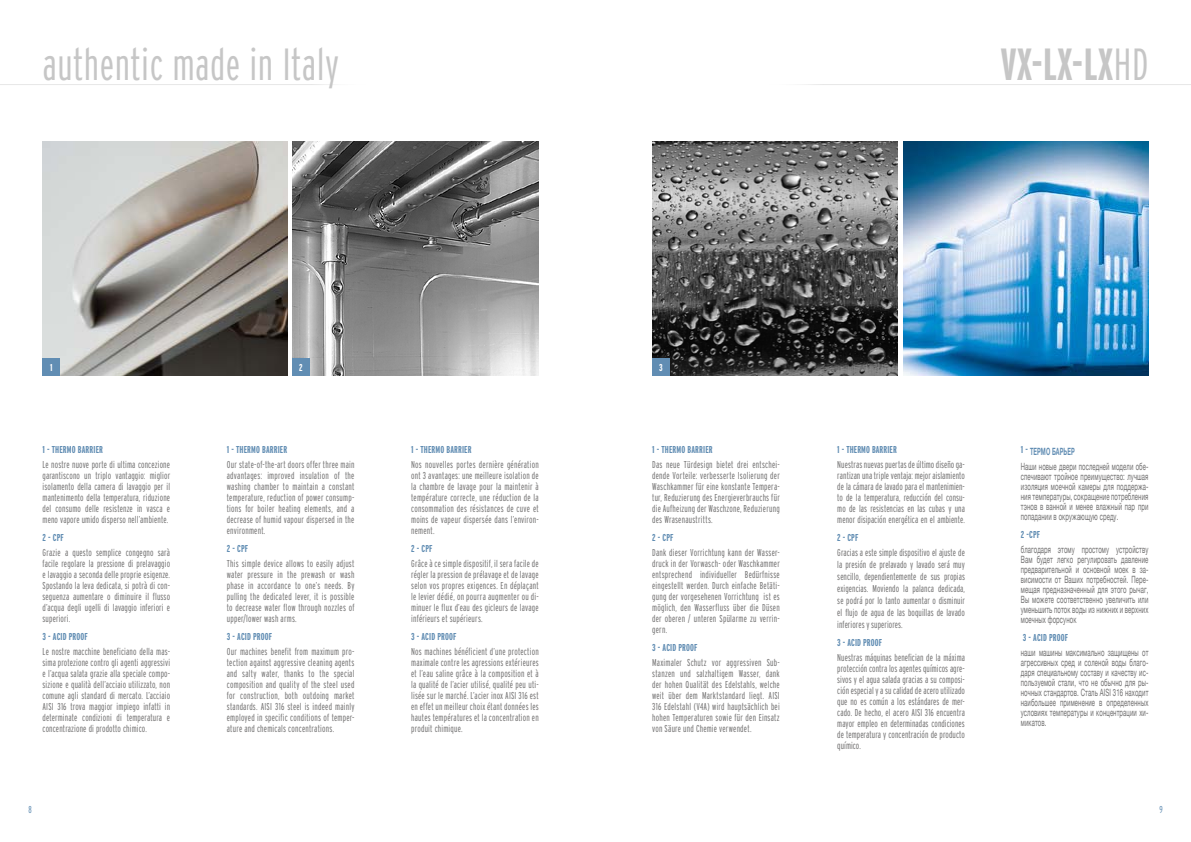
<style>
.page{position:relative;width:1191px;height:842px;background:#fff}
.page>*{position:absolute;margin:0;border:0;box-sizing:border-box;transform-origin:0 0}
.t1{font:300 extra-condensed 45px "Interstate";letter-spacing:.01em;color:#c6c6c6}
.t2{font:700 extra-condensed 45px "Interstate";color:#c6c6c6}
.t3{font:300 extra-condensed 10px/11px "Interstate";letter-spacing:.02em;color:#706f6f;text-align:justify}
.t4{font:10px/10px "Helvetica Neue";letter-spacing:.015em;color:#706f6f;text-align:justify;scale:.6 1}
.t5{font:700 extra-condensed 10px "Interstate";letter-spacing:.015em;color:#618db3}
.t6{font:700 extra-condensed 10px "Interstate";color:#fff}
.t7{font:300 extra-condensed 10px "Interstate";color:#618db3}
.s1{font-weight:300}
.s2{font-weight:700;color:#618db3}
</style>
<div class="page">
<img style="left:292px;top:142px;width:247px;height:234px">
<hr style="left:0;top:84px;width:369px;height:1px;background:#c6c6c6">
<hr style="left:765px;top:84px;width:426px;height:1px;background:#c6c6c6">
<img style="left:43px;top:142px;width:244px;height:234px">
<img style="left:652px;top:142px;width:245px;height:234px">
<div style="left:43px;top:358px;width:17px;height:18px;background:#618db3"></div>
<div style="left:652px;top:358px;width:17px;height:18px;background:#618db3"></div>
<div style="left:292px;top:358px;width:17px;height:18px;background:#618db3"></div>
<img style="left:903px;top:142px;width:245px;height:234px">
<h1 class="t1" style="left:43px;top:39px;width:298px">authentic made in Italy</h1>
<h1 class="t2" style="left:1000px;top:39px;width:149px">VX-LX-LX<span class="s1">HD</span></h1>
<p class="t6" style="left:50px;top:362px;width:4px">1</p>
<p class="t6" style="left:299px;top:362px;width:5px">2</p>
<p class="t6" style="left:659px;top:362px;width:5px">3</p>
<p class="t5" style="left:43px;top:444px;width:62px">1 - THERMO BARRIER</p>
<p class="t3" style="left:43px;top:459px;width:129px">Le nostre nuove porte di ultima concezione garantiscono un triplo vantaggio: miglior isolamento della camera di lavaggio per il mantenimento della temperatura, riduzione del consumo delle resistenze in vasca e meno vapore umido disperso nell’ambiente.</p>
<p class="t5" style="left:43px;top:532px;width:23px">2 - CPF</p>
<p class="t3" style="left:43px;top:547px;width:129px">Grazie a questo semplice congegno sarà facile regolare la pressione di prelavaggio e lavaggio a seconda delle proprie esigenze.<br>Spostando la leva dedicata, si potrà di con&shy;seguenza aumentare o diminuire il flusso d’acqua degli ugelli di lavaggio inferiori e superiori.</p>
<p class="t5" style="left:43px;top:631px;width:47px">3 - ACID PROOF</p>
<p class="t3" style="left:43px;top:646px;width:129px">Le nostre macchine beneficiano della mas&shy;sima protezione contro gli agenti aggressivi e l’acqua salata grazie alla speciale compo&shy;sizione e qualità dell’acciaio utilizzato, non comune agli standard di mercato. L’acciaio AISI 316 trova maggior impiego infatti in determinate condizioni di temperatura e concentrazione di prodotto chimico.</p>
<p class="t5" style="left:227px;top:444px;width:62px">1 - THERMO BARRIER</p>
<p class="t3" style="left:227px;top:459px;width:129px">Our state-of-the-art doors offer three main advantages: improved insulation of the washing chamber to maintain a constant temperature, reduction of power consump&shy;tions for boiler heating elements, and a decrease of humid vapour dispersed in the environment.</p>
<p class="t5" style="left:227px;top:543px;width:23px">2 - CPF</p>
<p class="t3" style="left:227px;top:558px;width:129px">This simple device allows to easily adjust water pressure in the prewash or wash phase in accordance to one’s needs. By pulling the dedicated lever, it is possible to decrease water flow through nozzles of upper/lower wash arms.</p>
<p class="t5" style="left:227px;top:631px;width:47px">3 - ACID PROOF</p>
<p class="t3" style="left:227px;top:646px;width:129px">Our machines benefit from maximum pro&shy;tection against aggressive cleaning agents and salty water, thanks to the special composition and quality of the steel used for construction, both outdoing market standards. AISI 316 steel is indeed mainly employed in specific conditions of temper&shy;ature and chemicals concentrations.</p>
<p class="t5" style="left:411px;top:444px;width:62px">1 - THERMO BARRIER</p>
<p class="t3" style="left:411px;top:459px;width:129px">Nos nouvelles portes dernière génération ont 3 avantages: une meilleure isolation de la chambre de lavage pour la maintenir à température correcte, une réduction de la consommation des résistances de cuve et moins de vapeur dispersée dans l’environ&shy;nement.</p>
<p class="t5" style="left:411px;top:543px;width:23px">2 - CPF</p>
<p class="t3" style="left:411px;top:558px;width:129px">Grâce à ce simple dispositif, il sera facile de régler la pression de prélavage et de lavage selon vos propres exigences. En déplaçant le levier dédié, on pourra augmenter ou di&shy;minuer le flux d’eau des gicleurs de lavage inférieurs et supérieurs.</p>
<p class="t5" style="left:411px;top:631px;width:47px">3 - ACID PROOF</p>
<p class="t3" style="left:411px;top:646px;width:129px">Nos machines bénéficient d’une protection maximale contre les agressions extérieures et l’eau saline grâce à la composition et à la qualité de l’acier utilisé, qualité peu uti&shy;lisée sur le marché. L’acier inox AISI 316 est en effet un meilleur choix étant données les hautes températures et la concentration en produit chimique.</p>
<p class="t5" style="left:652px;top:444px;width:62px">1 - THERMO BARRIER</p>
<p class="t3" style="left:652px;top:459px;width:129px">Das neue Türdesign bietet drei entschei&shy;dende Vorteile: verbesserte Isolierung der Waschkammer für eine konstante Tempera&shy;tur, Reduzierung des Energieverbrauchs für die Aufheizung der Waschzone, Reduzierung des Wrasenaustritts.</p>
<p class="t5" style="left:652px;top:532px;width:23px">2 - CPF</p>
<p class="t3" style="left:652px;top:547px;width:129px">Dank dieser Vorrichtung kann der Wasser&shy;druck in der Vorwasch- oder Waschkammer entsprechend individueller Bedürfnisse eingestellt werden. Durch einfache Betäti&shy;gung der vorgesehenen Vorrichtung ist es möglich, den Wasserfluss über die Düsen der oberen / unteren Spülarme zu verrin&shy;gern.</p>
<p class="t5" style="left:652px;top:642px;width:47px">3 - ACID PROOF</p>
<p class="t3" style="left:652px;top:657px;width:129px">Maximaler Schutz vor aggressiven Sub&shy;stanzen und salzhaltigem Wasser, dank der hohen Qualität des Edelstahls, welche weit über dem Marktstandard liegt. AISI 316 Edelstahl (V4A) wird hauptsächlich bei hohen Temperaturen sowie für den Einsatz von Säure und Chemie verwendet.</p>
<p class="t5" style="left:837px;top:444px;width:61px">1 - THERMO BARRIER</p>
<p class="t3" style="left:837px;top:459px;width:129px">Nuestras nuevas puertas de último diseño ga&shy;rantizan una triple ventaja: mejor aislamiento de la cámara de lavado para el mantenimien&shy;to de la temperatura, reducción del consu&shy;mo de las resistencias en las cubas y una menor disipación energética en el ambiente.</p>
<p class="t5" style="left:837px;top:532px;width:22px">2 - CPF</p>
<p class="t3" style="left:837px;top:547px;width:129px;line-height:12px">Gracias a este simple dispositivo el ajuste de la presión de prelavado y lavado será muy sencillo, dependientemente de sus propias exigencias. Moviendo la palanca dedicada, se podrá por lo tanto aumentar o disminuir el flujo de agua de las boquillas de lavado inferiores y superiores.</p>
<p class="t5" style="left:837px;top:637px;width:46px">3 - ACID PROOF</p>
<p class="t3" style="left:837px;top:652px;width:129px">Nuestras máquinas benefician de la máxima protección contra los agentes químicos agre&shy;sivos y el agua salada gracias a su composi&shy;ción especial y a su calidad de acero utilizado que no es común a los estándares de mer&shy;cado. De hecho, el acero AISI 316 encuentra mayor empleo en determinadas condiciones de temperatura y concentración de producto químico.</p>
<p class="t4" style="left:1020px;top:444px;width:214px;line-height:15px"><sup>1</sup> <sup>-</sup> <span class="s2">ТЕРМО БАРЬЕР<br></span>Наши новые двери последней модели обе-</p>
<p class="t4" style="left:1020px;top:472px;width:214px">спечивают тройное преимущество: лучшая изоляция моечной камеры для поддержа&shy;ния температуры, сокращение потребления тэнов в ванной и менее влажный пар при попадании в окружающую среду.</p>
<p class="t5" style="left:1020px;top:529px;width:21px">2 -CPF</p>
<p class="t4" style="left:1020px;top:545px;width:214px">благодаря этому простому устройству Вам будет легко регулировать давление предварительной и основной моек в за&shy;висимости от Ваших потребностей. Пере&shy;мещая предназначенный для этого рычаг, Вы можете соответственно увеличить или уменьшить поток воды из нижних и верхних моечных форсунок</p>
<p class="t5" style="left:1022px;top:632px;width:47px">3 - ACID PROOF</p>
<p class="t4" style="left:1020px;top:648px;width:214px">наши машины максимально защищены от агрессивных сред и соленой воды благо&shy;даря специальному составу и качеству ис&shy;пользуемой стали, что не обычно для ры&shy;ночных стандартов. Сталь AISI 316 находит наибольшее применение в определенных условиях температуры и концентрации хи&shy;микатов.</p>
<p class="t7" style="left:28px;top:804px;width:5px">8</p>
<p class="t7" style="left:1159px;top:804px;width:5px">9</p>
</div>
